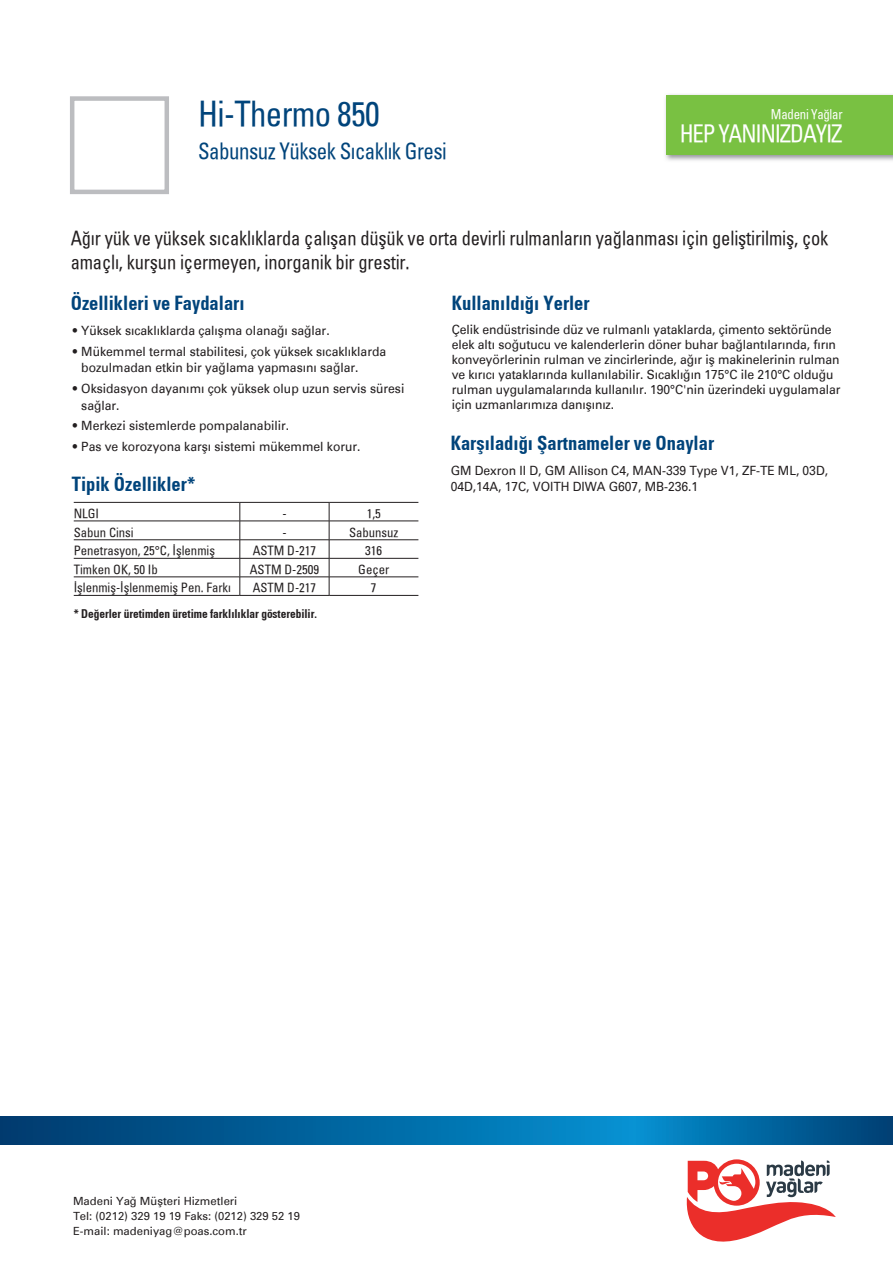
<style>
.page{position:relative;width:893px;height:1263px;background:#fff}
.page>*{position:absolute;margin:0;border:0;box-sizing:border-box;transform-origin:0 0}
.t1{font:34.5px "Univers Condensed";letter-spacing:-.02em;color:#00447b;scale:.95 1}
.t2{font:24px "Univers Condensed";letter-spacing:-.05em;color:#fff;scale:.95 1}
.t3{font:22.5px "Univers Condensed";letter-spacing:-.025em;color:#00447b;scale:.93 1}
.t4{font:19.5px/24px "Univers Condensed";letter-spacing:-.01em;color:#231f20;scale:.95 1}
.t5{font:700 condensed 19.5px "Univers";color:#00447b;scale:.95 1}
.t6{font:13.5px "Univers Condensed";letter-spacing:-.02em;color:#fff;scale:.95 1}
.t7{font:12.75px/15px "Univers";letter-spacing:-.005em;color:#231f20;scale:.95 1}
.t8{font:12.75px "Univers Condensed";color:#231f20}
.t9{font:12.6px "Univers Condensed";color:#231f20}
.t10{font:700 condensed 12px "Univers";letter-spacing:-.005em;color:#231f20;scale:.95 1}
.t11{font:11.25px/15px "Univers";color:#231f20}
</style>
<div class="page">
<div style="left:70px;top:96px;width:99px;height:98px;border:4px solid #bcbdc0"></div>
<svg style="left:0;top:1116px;width:893px;height:29px;background:#01649e"></svg>
<img style="left:665px;top:94px;width:228px;height:67px">
<div style="left:666px;top:96px;width:227px;height:59px;background:#79c142"></div>
<svg style="left:686px;top:1159px;width:150px;height:83px"></svg>
<hr style="left:74px;top:502px;width:166px;height:1px;background:#231f20">
<hr style="left:240px;top:502px;width:89px;height:1px;background:#231f20">
<hr style="left:329px;top:502px;width:89px;height:1px;background:#231f20">
<hr style="left:74px;top:521px;width:166px;height:1px;background:#231f20">
<hr style="left:240px;top:521px;width:89px;height:1px;background:#231f20">
<hr style="left:329px;top:521px;width:89px;height:1px;background:#231f20">
<hr style="left:74px;top:539px;width:166px;height:1px;background:#231f20">
<hr style="left:240px;top:539px;width:89px;height:1px;background:#231f20">
<hr style="left:329px;top:539px;width:89px;height:1px;background:#231f20">
<hr style="left:74px;top:558px;width:166px;height:1px;background:#231f20">
<hr style="left:240px;top:558px;width:89px;height:1px;background:#231f20">
<hr style="left:329px;top:558px;width:89px;height:1px;background:#231f20">
<hr style="left:74px;top:577px;width:166px;height:1px;background:#231f20">
<hr style="left:240px;top:577px;width:89px;height:1px;background:#231f20">
<svg style="left:240px;top:502px;width:1px;height:93px"></svg>
<hr style="left:329px;top:577px;width:89px;height:1px;background:#231f20">
<svg style="left:329px;top:502px;width:1px;height:93px"></svg>
<hr style="left:74px;top:595px;width:166px;height:1px;background:#231f20">
<hr style="left:240px;top:595px;width:89px;height:1px;background:#231f20">
<hr style="left:329px;top:595px;width:89px;height:1px;background:#231f20">
<h1 class="t1" style="left:198px;top:92px;width:192px">Hi-Thermo 850</h1>
<h3 class="t3" style="left:198px;top:136px;width:269px">Sabunsuz Yüksek Sıcaklık Gresi</h3>
<p class="t6" style="left:771px;top:105px;width:77px">Madeni Yağlar</p>
<h2 class="t2" style="left:680px;top:118px;width:173px">HEP YANINIZDAYIZ</h2>
<h3 class="t4" style="left:71px;top:225px;width:799px">Ağır yük ve yüksek sıcaklıklarda çalışan düşük ve orta devirli rulmanların yağlanması için geliştirilmiş, çok amaçlı, kurşun içermeyen, inorganik bir grestir.</h3>
<h3 class="t5" style="left:71px;top:291px;width:185px">Özellikleri ve Faydaları</h3>
<p class="t7" style="left:73px;top:323px;width:272px">• Yüksek sıcaklıklarda çalışma olanağı sağlar.</p>
<p class="t7" style="left:81px;top:343px;width:322px;line-height:16.5px;text-indent:-9px">• Mükemmel termal stabilitesi, çok yüksek sıcaklıklarda bozulmadan etkin bir yağlama yapmasını sağlar.</p>
<p class="t7" style="left:81px;top:381px;width:342px;line-height:16.5px;text-indent:-9px">• Oksidasyon dayanımı çok yüksek olup uzun servis süresi sağlar.</p>
<p class="t7" style="left:73px;top:419px;width:229px">• Merkezi sistemlerde pompalanabilir.</p>
<p class="t7" style="left:73px;top:439px;width:304px">• Pas ve korozyona karşı sistemi mükemmel korur.</p>
<h3 class="t5" style="left:452px;top:291px;width:147px">Kullanıldığı Yerler</h3>
<p class="t7" style="left:452px;top:322px;width:411px">Çelik endüstrisinde düz ve rulmanlı yataklarda, çimento sektöründe elek altı soğutucu ve kalenderlerin döner buhar bağlantılarında, fırın konveyörlerinin rulman ve zincirlerinde, ağır iş makinelerinin rulman ve kırıcı yataklarında kullanılabilir. Sıcaklığın 175°C ile 210°C olduğu rulman uygulamalarında kullanılır. 190°C'nin üzerindeki uygulamalar için uzmanlarımıza danışınız.</p>
<h3 class="t5" style="left:451px;top:431px;width:279px">Karşıladığı Şartnameler ve Onaylar</h3>
<p class="t7" style="left:451px;top:462px;width:399px;line-height:16.5px">GM Dexron II D, GM Allison C4, MAN-339 Type V1, ZF-TE ML, 03D,<br>04D,14A, 17C, VOITH DIWA G607, MB-236.1</p>
<h3 class="t5" style="left:72px;top:472px;width:132px">Tipik Özellikler*</h3>
<p class="t8" style="left:74px;top:505px;width:27px">NLGI</p>
<p class="t8" style="left:282px;top:505px;width:6px">-</p>
<p class="t8" style="left:367px;top:505px;width:16px">1,5</p>
<p class="t8" style="left:74px;top:524px;width:62px">Sabun Cinsi</p>
<p class="t8" style="left:282px;top:524px;width:6px">-</p>
<p class="t8" style="left:349px;top:524px;width:51px">Sabunsuz</p>
<p class="t8" style="left:74px;top:543px;width:143px">Penetrasyon, 25°C, İşlenmiş</p>
<p class="t8" style="left:253px;top:543px;width:65px">ASTM D-217</p>
<p class="t8" style="left:365px;top:543px;width:18px">316</p>
<p class="t8" style="left:74px;top:561px;width:85px">Timken OK, 50 Ib</p>
<p class="t8" style="left:250px;top:561px;width:71px">ASTM D-2509</p>
<p class="t8" style="left:358px;top:561px;width:33px">Geçer</p>
<p class="t8" style="left:74px;top:580px;width:159px">İşlenmiş-İşlenmemiş Pen. Farkı</p>
<p class="t9" style="left:253px;top:580px;width:65px">ASTM D-217</p>
<p class="t9" style="left:371px;top:580px;width:7px">7</p>
<p class="t10" style="left:74px;top:606px;width:258px">* Değerler üretimden üretime farklılıklar gösterebilir.</p>
<p class="t11" style="left:73px;top:1194px;width:229px">Madeni Yağ Müşteri Hizmetleri<br>Tel: (0212) 329 19 19 Faks: (0212) 329 52 19<br>E-mail: madeniyag@poas.com.tr</p>
</div>
